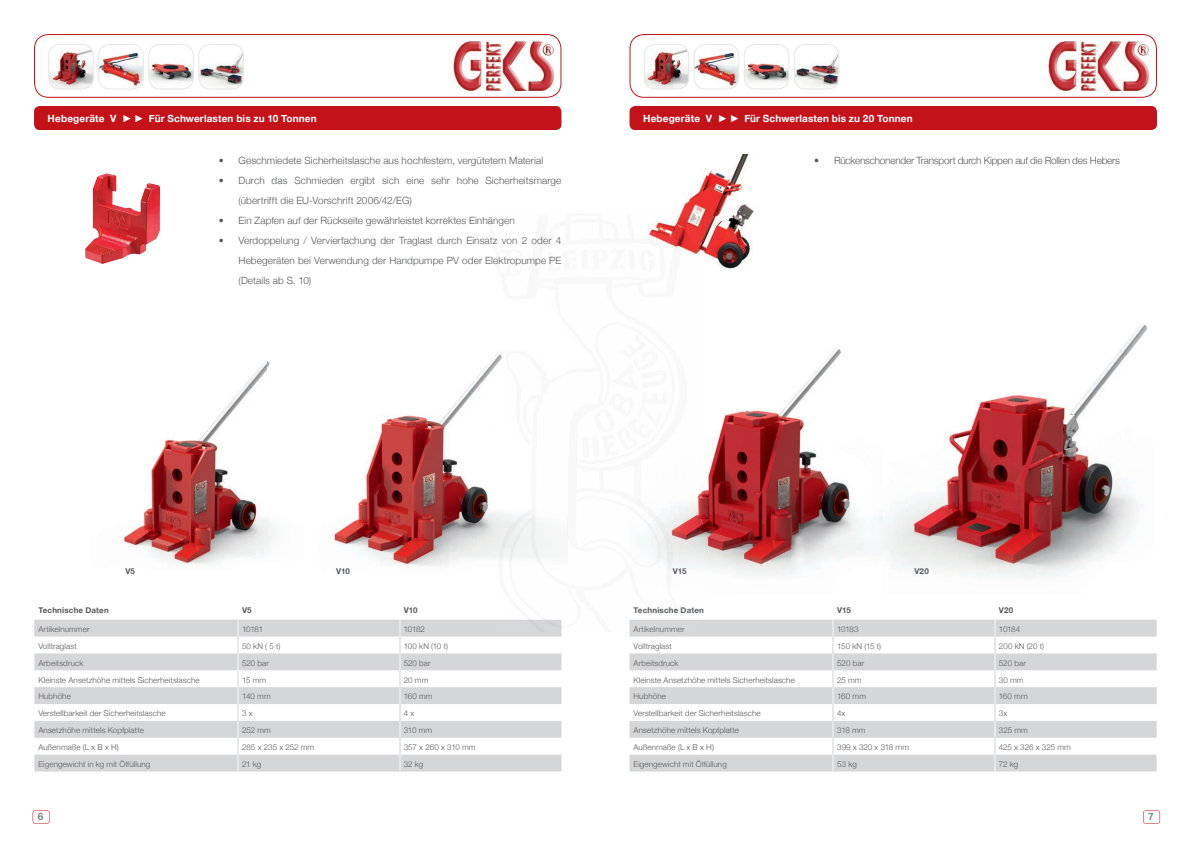
<style>
.page{position:relative;width:1191px;height:842px;background:#fff}
.page>*{position:absolute;margin:0;border:0;box-sizing:border-box;transform-origin:0 0}
.t1{font:300 10px/20px "Helvetica Neue";letter-spacing:.005em;color:#57585a}
.t2{font:700 10px "Helvetica Neue";letter-spacing:.015em;color:#fff}
.t3{font:300 10px "Helvetica Neue";letter-spacing:-.02em;color:#57585a}
.t4{font:700 10px "Helvetica Neue";color:#808285}
.t5{font:300 8px "Helvetica Neue";letter-spacing:.015em;color:#57585a}
.t6{font:700 8px "Helvetica Neue";letter-spacing:.02em;color:#57585a}
.t7{font:300 8px "Helvetica Neue";letter-spacing:-.005em;color:#57585a}
.s1{font-family:"Arial";font-weight:400}
</style>
<div class="page">
<svg style="left:33px;top:810px;width:17px;height:14px"></svg>
<svg style="left:1143px;top:810px;width:17px;height:14px"></svg>
<img style="left:123px;top:361px;width:151px;height:206px">
<div style="left:34px;top:106px;width:527px;height:24px;background:#c4121a;border-radius:6px"></div>
<svg style="left:34px;top:620px;width:527px;height:151px;fill:#d5d6d8"></svg>
<svg style="left:237px;top:620px;width:1px;height:151px"></svg>
<svg style="left:399px;top:620px;width:1px;height:151px"></svg>
<img style="left:85px;top:173px;width:75px;height:91px">
<img style="left:334px;top:362px;width:156px;height:205px">
<div style="left:629px;top:106px;width:528px;height:24px;background:#c4121a;border-radius:6px"></div>
<img style="left:680px;top:154px;width:74px;height:115px">
<img style="left:700px;top:348px;width:183px;height:228px">
<img style="left:883px;top:324px;width:265px;height:254px">
<svg style="left:629px;top:620px;width:527px;height:151px;fill:#d5d6d8"></svg>
<svg style="left:832px;top:620px;width:1px;height:151px"></svg>
<svg style="left:994px;top:620px;width:1px;height:151px"></svg>
<svg style="left:34px;top:34px;width:527px;height:64px"></svg>
<svg style="left:629px;top:34px;width:528px;height:64px"></svg>
<img style="left:490px;top:210px;width:210px;height:421px">
<p class="t2" style="left:48px;top:109px;width:271px">Hebegeräte V <span class="s1">► ►</span> Für Schwerlasten bis zu 10 Tonnen</p>
<p class="t1" style="left:219px;top:150px;width:326px">• Geschmiedete Sicherheitslasche aus hochfestem, vergütetem Material</p>
<p class="t1" style="left:238px;top:170px;width:324px;text-indent:-20px">• Durch das Schmieden ergibt sich eine sehr hohe Sicherheitsmarge (übertrifft die EU-Vorschrift 2006/42/EG)</p>
<p class="t1" style="left:219px;top:210px;width:298px">• Ein Zapfen auf der Rückseite gewährleistet korrektes Einhängen</p>
<p class="t1" style="left:238px;top:230px;width:324px;text-align:justify;text-indent:-20px">• Verdoppelung / Vervierfachung der Traglast durch Einsatz von 2 oder 4<br>Hebegeräten bei Verwendung der Handpumpe PV oder Elektropumpe PE (Details ab S. 10)</p>
<p class="t2" style="left:643px;top:109px;width:271px">Hebegeräte V <span class="s1">► ►</span> Für Schwerlasten bis zu 20 Tonnen</p>
<p class="t3" style="left:814px;top:152px;width:307px">• Rückenschonender Transport durch Kippen auf die Rollen des Hebers</p>
<p class="t6" style="left:125px;top:564px;width:11px">V5</p>
<p class="t6" style="left:336px;top:564px;width:15px">V10</p>
<p class="t6" style="left:38px;top:603px;width:72px">Technische Daten</p>
<p class="t6" style="left:242px;top:603px;width:11px">V5</p>
<p class="t6" style="left:404px;top:603px;width:15px">V10</p>
<p class="t5" style="left:38px;top:623px;width:53px">Artikelnummer</p>
<p class="t5" style="left:242px;top:623px;width:23px">10181</p>
<p class="t5" style="left:404px;top:623px;width:23px">10182</p>
<p class="t5" style="left:38px;top:640px;width:40px">Volltraglast</p>
<p class="t5" style="left:242px;top:640px;width:40px">50 kN ( 5 t)</p>
<p class="t5" style="left:404px;top:640px;width:46px">100 kN (10 t)</p>
<p class="t5" style="left:38px;top:656px;width:47px">Arbeitsdruck</p>
<p class="t5" style="left:242px;top:656px;width:28px">520 bar</p>
<p class="t5" style="left:404px;top:656px;width:28px">520 bar</p>
<p class="t5" style="left:38px;top:673px;width:163px">Kleinste Ansetzhöhe mittels Sicherheitslasche</p>
<p class="t5" style="left:242px;top:673px;width:26px">15 mm</p>
<p class="t5" style="left:404px;top:673px;width:26px">20 mm</p>
<p class="t5" style="left:38px;top:690px;width:34px">Hubhöhe</p>
<p class="t5" style="left:242px;top:690px;width:30px">140 mm</p>
<p class="t5" style="left:404px;top:690px;width:30px">160 mm</p>
<p class="t5" style="left:38px;top:707px;width:129px">Verstellbarkeit der Sicherheitslasche</p>
<p class="t5" style="left:242px;top:707px;width:12px">3 x</p>
<p class="t5" style="left:404px;top:707px;width:12px">4 x</p>
<p class="t5" style="left:38px;top:724px;width:107px">Ansetzhöhe mittels Kopfplatte</p>
<p class="t5" style="left:242px;top:724px;width:30px">252 mm</p>
<p class="t5" style="left:404px;top:724px;width:30px">310 mm</p>
<p class="t5" style="left:38px;top:741px;width:82px">Außenmaße (L x B x H)</p>
<p class="t7" style="left:242px;top:741px;width:74px">285 x 235 x 252 mm</p>
<p class="t7" style="left:404px;top:741px;width:73px">357 x 260 x 310 mm</p>
<p class="t5" style="left:38px;top:758px;width:113px">Eigengewicht in kg mit Ölfüllung</p>
<p class="t5" style="left:242px;top:758px;width:21px">21 kg</p>
<p class="t5" style="left:404px;top:758px;width:21px">32 kg</p>
<p class="t6" style="left:673px;top:564px;width:15px">V15</p>
<p class="t6" style="left:914px;top:564px;width:16px">V20</p>
<p class="t6" style="left:633px;top:603px;width:72px">Technische Daten</p>
<p class="t6" style="left:837px;top:603px;width:15px">V15</p>
<p class="t6" style="left:999px;top:603px;width:16px">V20</p>
<p class="t5" style="left:633px;top:623px;width:53px">Artikelnummer</p>
<p class="t5" style="left:837px;top:623px;width:23px">10183</p>
<p class="t5" style="left:999px;top:623px;width:23px">10184</p>
<p class="t5" style="left:633px;top:640px;width:40px">Volltraglast</p>
<p class="t5" style="left:837px;top:640px;width:45px">150 kN (15 t)</p>
<p class="t5" style="left:999px;top:640px;width:47px">200 kN (20 t)</p>
<p class="t5" style="left:633px;top:656px;width:47px">Arbeitsdruck</p>
<p class="t5" style="left:837px;top:656px;width:28px">520 bar</p>
<p class="t5" style="left:999px;top:656px;width:28px">520 bar</p>
<p class="t5" style="left:633px;top:673px;width:163px">Kleinste Ansetzhöhe mittels Sicherheitslasche</p>
<p class="t5" style="left:837px;top:673px;width:26px">25 mm</p>
<p class="t5" style="left:999px;top:673px;width:26px">30 mm</p>
<p class="t5" style="left:633px;top:690px;width:34px">Hubhöhe</p>
<p class="t5" style="left:837px;top:690px;width:30px">160 mm</p>
<p class="t5" style="left:999px;top:690px;width:30px">160 mm</p>
<p class="t5" style="left:633px;top:707px;width:129px">Verstellbarkeit der Sicherheitslasche</p>
<p class="t5" style="left:837px;top:707px;width:10px">4x</p>
<p class="t5" style="left:999px;top:707px;width:10px">3x</p>
<p class="t5" style="left:633px;top:724px;width:107px">Ansetzhöhe mittels Kopfplatte</p>
<p class="t5" style="left:837px;top:724px;width:30px">318 mm</p>
<p class="t5" style="left:999px;top:724px;width:30px">325 mm</p>
<p class="t5" style="left:633px;top:741px;width:82px">Außenmaße (L x B x H)</p>
<p class="t5" style="left:837px;top:741px;width:73px">399 x 320 x 318 mm</p>
<p class="t7" style="left:999px;top:741px;width:73px">425 x 326 x 325 mm</p>
<p class="t5" style="left:633px;top:758px;width:95px">Eigengewicht mit Ölfüllung</p>
<p class="t5" style="left:837px;top:758px;width:21px">53 kg</p>
<p class="t5" style="left:999px;top:758px;width:21px">72 kg</p>
<p class="t4" style="left:38px;top:808px;width:7px">6</p>
<p class="t4" style="left:1148px;top:808px;width:7px">7</p>
</div>
